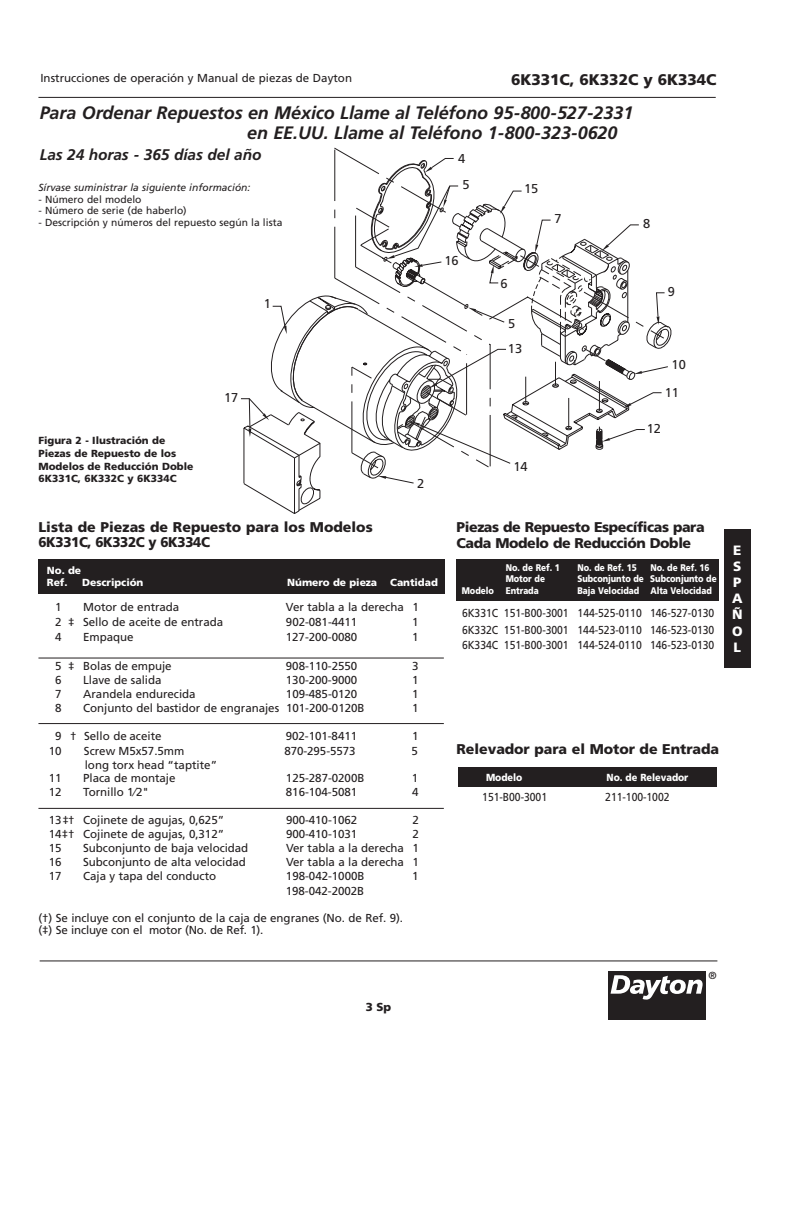
<style>
.page{position:relative;width:792px;height:1224px;background:#fff}
.page>*{position:absolute;margin:0;border:0;box-sizing:border-box;transform-origin:0 0}
.t1{font:italic 700 18px/20.6px "Frutiger";letter-spacing:-.005em;color:#231f20}
.t2{font:italic 700 15.4px "Frutiger";letter-spacing:-.005em;color:#231f20}
.t3{font:900 15.4px "Frutiger";letter-spacing:-.005em;color:#231f20}
.t4{font:900 14.2px/15.4px "Frutiger";color:#231f20}
.t5{font:900 14.2px/15.4px "Frutiger";letter-spacing:-.03em;color:#231f20}
.t6{font:900 14.2px "Frutiger";letter-spacing:-.005em;color:#231f20}
.t7{font:900 13.4px/16.2px "Frutiger";color:#fff;text-align:justify}
.t8{font:12.8px/26.2px "Frutiger";color:#231f20;text-align:center}
.t9{font:11.6px/12.8px "Frutiger";letter-spacing:-.005em;color:#231f20}
.t10{font:11.6px/16.8px "Frutiger";letter-spacing:-.005em;color:#231f20;scale:.9 1}
.t11{font:900 11.6px "Frutiger";color:#231f20}
.t12{font:10.2px "Frutiger";color:#231f20}
.t13{font:900 10.2px/12.8px "Frutiger";color:#231f20}
.t14{font:900 10.2px/11.6px "Frutiger";letter-spacing:-.005em;color:#fff}
.t15{font:italic 10.2px "Frutiger";color:#231f20}
.t16{font:900 10.2px "Frutiger";letter-spacing:-.005em;color:#fff;scale:.9 1}
.t17{font:900 9.6px "Frutiger";letter-spacing:-.005em;color:#fff;scale:.85 1}
</style>
<div class="page">
<hr style="left:40px;top:961px;width:677px;height:1px;background:#231f20">
<div style="left:608px;top:971px;width:97px;height:49px;background:#231f20"></div>
<svg style="left:611px;top:975px;width:59px;height:25px"></svg>
<div style="left:670px;top:980px;width:16px;height:14px;background:#fff;border-radius:7px"></div>
<div style="left:675px;top:983px;width:6px;height:8px;background:#231f20;border-radius:3px"></div>
<svg style="left:686px;top:980px;width:17px;height:14px"></svg>
<hr style="left:38px;top:97px;width:678px;height:1px;background:#231f20">
<hr style="left:38px;top:658px;width:406px;height:1px;background:#231f20">
<hr style="left:38px;top:723px;width:406px;height:1px;background:#231f20">
<hr style="left:38px;top:808px;width:406px;height:1px;background:#231f20">
<div style="left:38px;top:559px;width:407px;height:34px;background:#231f20"></div>
<div style="left:457px;top:559px;width:262px;height:42px;background:#231f20"></div>
<div style="left:458px;top:767px;width:258px;height:19px;background:#231f20"></div>
<div style="left:724px;top:529px;width:27px;height:139px;background:#231f20"></div>
<svg style="left:241px;top:148px;width:429px;height:366px"></svg>
<p class="t9" style="left:40px;top:72px;width:313px">Instrucciones de operación y Manual de piezas de Dayton</p>
<p class="t3" style="left:511px;top:71px;width:207px">6K331C, 6K332C y 6K334C</p>
<p class="t1" style="left:247px;top:102px;width:388px;text-indent:-207px">Para Ordenar Repuestos en México Llame al Teléfono 95-800-527-2331 en EE.UU. Llame al Teléfono 1-800-323-0620</p>
<p class="t2" style="left:40px;top:145px;width:223px">Las 24 horas - 365 días del año</p>
<p class="t8" style="left:458px;top:145px;width:13px">4<br>5</p>
<p class="t15" style="left:38px;top:182px;width:213px">Sírvase suministrar la siguiente información:</p>
<p class="t12" style="left:38px;top:193px;width:105px">- Número del modelo</p>
<p class="t12" style="left:38px;top:205px;width:150px">- Número de serie (de haberlo)</p>
<p class="t12" style="left:38px;top:216px;width:245px">- Descripción y números del repuesto según la lista</p>
<p class="t8" style="left:524px;top:176px;width:16px">15</p>
<p class="t8" style="left:555px;top:206px;width:9px">7</p>
<p class="t8" style="left:643px;top:210px;width:9px">8</p>
<p class="t8" style="left:264px;top:290px;width:9px">1</p>
<p class="t13" style="left:38px;top:434px;width:157px">Figura 2 - Ilustración de<br>Piezas de Repuesto de los<br>Modelos de Reducción Doble<br>6K331C, 6K332C y 6K334C</p>
<p class="t8" style="left:224px;top:384px;width:16px">17</p>
<p class="t8" style="left:444px;top:248px;width:16px">16</p>
<p class="t8" style="left:501px;top:270px;width:9px">6</p>
<p class="t8" style="left:508px;top:310px;width:9px">5</p>
<p class="t8" style="left:508px;top:336px;width:16px">13</p>
<p class="t8" style="left:417px;top:470px;width:9px">2</p>
<p class="t8" style="left:513px;top:453px;width:16px">14</p>
<p class="t8" style="left:668px;top:279px;width:9px">9</p>
<p class="t8" style="left:665px;top:351px;width:23px;line-height:27.8px">10<br>11</p>
<p class="t8" style="left:647px;top:415px;width:16px">12</p>
<p class="t4" style="left:38px;top:519px;width:336px">Lista de Piezas de Repuesto para los Modelos<br>6K331C, 6K332C y 6K334C</p>
<p class="t14" style="left:47px;top:565px;width:36px">No. de<br>Ref.</p>
<p class="t14" style="left:82px;top:576px;width:63px">Descripción</p>
<p class="t14" style="left:287px;top:576px;width:91px">Número de pieza</p>
<p class="t14" style="left:390px;top:576px;width:49px">Cantidad</p>
<p class="t9" style="left:55px;top:600px;width:8px">1</p>
<p class="t9" style="left:83px;top:600px;width:98px">Motor de entrada</p>
<p class="t9" style="left:286px;top:600px;width:134px">Ver tabla a la derecha 1</p>
<p class="t9" style="left:55px;top:616px;width:170px">2 ‡ Sello de aceite de entrada</p>
<p class="t9" style="left:286px;top:616px;width:73px">902-081-4411</p>
<p class="t9" style="left:412px;top:616px;width:8px">1</p>
<p class="t9" style="left:55px;top:631px;width:8px">4</p>
<p class="t9" style="left:83px;top:631px;width:52px">Empaque</p>
<p class="t9" style="left:286px;top:631px;width:73px">127-200-0080</p>
<p class="t9" style="left:412px;top:631px;width:8px">1</p>
<p class="t9" style="left:55px;top:659px;width:118px">5 ‡ Bolas de empuje</p>
<p class="t9" style="left:286px;top:659px;width:73px">908-110-2550</p>
<p class="t9" style="left:412px;top:659px;width:8px">3</p>
<p class="t9" style="left:55px;top:673px;width:8px">6</p>
<p class="t9" style="left:83px;top:673px;width:80px">Llave de salida</p>
<p class="t9" style="left:286px;top:673px;width:73px">130-200-9000</p>
<p class="t9" style="left:412px;top:673px;width:8px">1</p>
<p class="t9" style="left:55px;top:687px;width:8px">7</p>
<p class="t9" style="left:83px;top:687px;width:114px">Arandela endurecida</p>
<p class="t9" style="left:286px;top:687px;width:73px">109-485-0120</p>
<p class="t9" style="left:412px;top:687px;width:8px">1</p>
<p class="t9" style="left:55px;top:702px;width:8px">8</p>
<p class="t9" style="left:83px;top:702px;width:283px">Conjunto del bastidor de engranajes 101-200-0120B</p>
<p class="t9" style="left:412px;top:702px;width:8px">1</p>
<p class="t9" style="left:55px;top:730px;width:8px">9</p>
<p class="t9" style="left:84px;top:730px;width:79px">Sello de aceite</p>
<p class="t9" style="left:286px;top:730px;width:73px">902-101-8411</p>
<p class="t9" style="left:412px;top:730px;width:8px">1</p>
<p class="t9" style="left:49px;top:771px;width:14px">11</p>
<p class="t9" style="left:83px;top:771px;width:94px">Placa de montaje</p>
<p class="t9" style="left:286px;top:771px;width:80px">125-287-0200B</p>
<p class="t9" style="left:412px;top:771px;width:8px">1</p>
<p class="t9" style="left:49px;top:785px;width:14px">12</p>
<p class="t9" style="left:83px;top:785px;width:67px">Tornillo 1⁄2"</p>
<p class="t9" style="left:286px;top:785px;width:73px">816-104-5081</p>
<p class="t9" style="left:412px;top:785px;width:8px">4</p>
<p class="t9" style="left:49px;top:813px;width:177px">13 † Cojinete de agujas, 0,625”</p>
<p class="t9" style="left:286px;top:813px;width:73px">900-410-1062</p>
<p class="t9" style="left:412px;top:813px;width:8px">2</p>
<p class="t9" style="left:49px;top:828px;width:177px">14 † Cojinete de agujas, 0,312”</p>
<p class="t9" style="left:286px;top:828px;width:73px">900-410-1031</p>
<p class="t9" style="left:412px;top:828px;width:8px">2</p>
<p class="t9" style="left:49px;top:842px;width:14px">15</p>
<p class="t9" style="left:83px;top:842px;width:167px">Subconjunto de baja velocidad</p>
<p class="t9" style="left:286px;top:842px;width:134px">Ver tabla a la derecha 1</p>
<p class="t9" style="left:49px;top:856px;width:14px">16</p>
<p class="t9" style="left:83px;top:856px;width:164px">Subconjunto de alta velocidad</p>
<p class="t9" style="left:286px;top:856px;width:134px">Ver tabla a la derecha 1</p>
<p class="t9" style="left:49px;top:870px;width:14px">17</p>
<p class="t9" style="left:83px;top:870px;width:134px">Caja y tapa del conducto</p>
<p class="t9" style="left:286px;top:870px;width:80px">198-042-1000B</p>
<p class="t9" style="left:412px;top:870px;width:8px">1</p>
<p class="t9" style="left:286px;top:884px;width:80px">198-042-2002B</p>
<p class="t9" style="left:38px;top:911px;width:366px">(†) Se incluye con el conjunto de la caja de engranes (No. de Ref. 9). (‡) Se incluye con el motor (No. de Ref. 1).</p>
<p class="t9" style="left:70px;top:729px;width:8px">†</p>
<p class="t9" style="left:49px;top:744px;width:14px">10</p>
<p class="t9" style="left:84px;top:744px;width:102px">Screw M5x57.5mm</p>
<p class="t9" style="left:284px;top:744px;width:73px">870-295-5573</p>
<p class="t9" style="left:412px;top:744px;width:8px">5</p>
<p class="t9" style="left:85px;top:758px;width:134px">long torx head “taptite”</p>
<p class="t9" style="left:62px;top:812px;width:9px;line-height:14.6px">‡ ‡</p>
<p class="t5" style="left:457px;top:519px;width:250px">Piezas de Repuesto Específicas para<br>Cada Modelo de Reducción Doble</p>
<p class="t17" style="left:506px;top:561px;width:65px">No. de Ref. 1</p>
<p class="t17" style="left:578px;top:561px;width:71px">No. de Ref. 15</p>
<p class="t17" style="left:650px;top:561px;width:71px">No. de Ref. 16</p>
<p class="t17" style="left:506px;top:573px;width:48px">Motor de</p>
<p class="t17" style="left:577px;top:573px;width:165px">Subconjunto de Subconjunto de</p>
<p class="t17" style="left:462px;top:585px;width:92px">Modelo Entrada</p>
<p class="t17" style="left:578px;top:585px;width:160px">Baja Velocidad Alta Velocidad</p>
<p class="t10" style="left:462px;top:604px;width:282px">6K331C 151-B00-3001 144-525-0110 146-527-0130<br>6K332C 151-B00-3001 144-523-0110 146-523-0130</p>
<p class="t10" style="left:462px;top:637px;width:282px">6K334C 151-B00-3001 144-524-0110 146-523-0130</p>
<p class="t6" style="left:457px;top:741px;width:264px">Relevador para el Motor de Entrada</p>
<p class="t10" style="left:482px;top:788px;width:74px">151-B00-3001</p>
<p class="t10" style="left:605px;top:788px;width:73px">211-100-1002</p>
<p class="t16" style="left:486px;top:771px;width:42px">Modelo</p>
<p class="t16" style="left:607px;top:771px;width:92px">No. de Relevador</p>
<p class="t7" style="left:732px;top:542px;width:12px">E S P A Ñ O L</p>
<p class="t11" style="left:366px;top:1000px;width:27px">3 Sp</p>
<p class="t12" style="left:709px;top:970px;width:10px">®</p>
</div>
